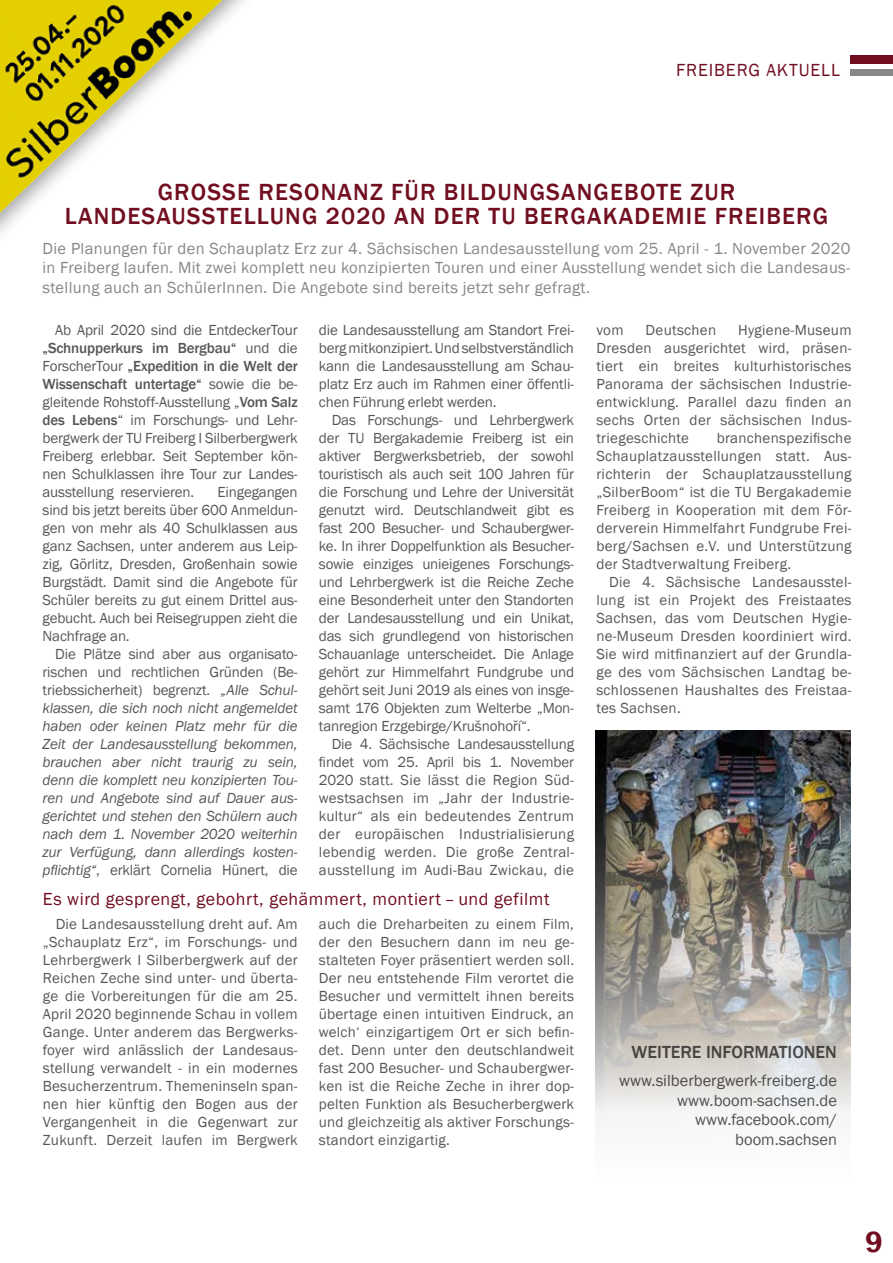
<style>
.page{position:relative;width:893px;height:1263px;background:#fff}
.page>*{position:absolute;margin:0;border:0;box-sizing:border-box;transform-origin:0 0}
.t1{font:600 30px "Franklin Gothic";color:#710e20}
.t2{font:500 24px/24px "Franklin Gothic";letter-spacing:.05em;color:#710e20;text-align:center}
.t3{font:18px "Franklin Gothic";letter-spacing:.03em;color:#710e20}
.t4{font:500 18px "Franklin Gothic";color:#575756}
.t5{font:18px "Franklin Gothic";letter-spacing:.05em;color:#710e20}
.t6{font:16.5px/19.5px "Franklin Gothic";letter-spacing:.02em;color:#878787;text-align:justify}
.t7{font:16.5px/19.5px "Franklin Gothic";color:#575756;text-align:right}
.t8{font:15px/18px "Franklin Gothic";letter-spacing:.015em;color:#575756;text-align:justify}
.t9{font:italic 15px/18px "Franklin Gothic";letter-spacing:-.01em;color:#575756;text-align:justify}
.s1{font-weight:500}
.s2{font-style:normal}
</style>
<div class="page">
<div style="left:850px;top:55px;width:43px;height:9px;background:#710e20"></div>
<div style="left:850px;top:69px;width:43px;height:7px;background:#878787"></div>
<img style="left:0;top:0;width:222px;height:213px">
<img style="left:595px;top:731px;width:255px;height:387px">
<p class="t5" style="left:676px;top:59px;width:165px">FREIBERG AKTUELL</p>
<h2 class="t2" style="left:65px;top:180px;width:765px">GROSSE RESONANZ FÜR BILDUNGSANGEBOTE ZUR<br>LANDESAUSSTELLUNG 2020 AN DER TU BERGAKADEMIE FREIBERG</h2>
<p class="t6" style="left:43px;top:239px;width:809px">Die Planungen für den Schauplatz Erz zur 4. Sächsischen Landesausstellung vom 25. April - 1. November 2020 in Freiberg laufen. Mit zwei komplett neu konzipierten Touren und einer Ausstellung wendet sich die Landesaus&shy;stellung auch an SchülerInnen. Die Angebote sind bereits jetzt sehr gefragt.</p>
<p class="t8" style="left:43px;top:321px;width:257px;text-indent:13px">Ab April 2020 sind die EntdeckerTour <span class="s1">„Schnupperkurs im Bergbau“</span> und die ForscherTour <span class="s1">„Expedition in die Welt der Wissenschaft untertage“</span> sowie die be&shy;gleitende Rohstoff-Ausstellung „<span class="s1">Vom Salz des Lebens</span>“ im Forschungs- und Lehr&shy;bergwerk der TU Freiberg I Silberbergwerk Freiberg erlebbar. Seit September kön&shy;nen Schulklassen ihre Tour zur Landes&shy;ausstellung reservieren.</p>
<p class="t8" style="left:319px;top:321px;width:257px">die Landesausstellung am Standort Frei&shy;berg mitkonzipiert. Und selbstverständlich kann die Landesausstellung am Schau&shy;platz Erz auch im Rahmen einer öffentli&shy;chen Führung erlebt werden.</p>
<p class="t8" style="left:319px;top:411px;width:257px;text-indent:13px">Das Forschungs- und Lehrbergwerk der TU Bergakademie Freiberg ist ein aktiver Bergwerksbetrieb, der sowohl touristisch als auch seit 100 Jahren für die Forschung und Lehre der Universität genutzt wird. Deutschlandweit gibt es fast 200 Besucher- und Schaubergwer&shy;ke. In ihrer Doppelfunktion als Besucher&shy;sowie einziges unieigenes Forschungs&shy;und Lehrbergwerk ist die Reiche Zeche eine Besonderheit unter den Standorten der Landesausstellung und ein Unikat, das sich grundlegend von historischen Schauanlage unterscheidet. Die Anlage gehört zur Himmelfahrt Fundgrube und gehört seit Juni 2019 als eines von insge&shy;samt 176 Objekten zum Welterbe „Mon&shy;tanregion Erzgebirge/Krušnohoří“.</p>
<p class="t8" style="left:319px;top:735px;width:257px;text-indent:13px">Die 4. Sächsische Landesausstellung findet vom 25. April bis 1. November 2020 statt. Sie lässt die Region Süd&shy;westsachsen im „Jahr der Industrie&shy;kultur“ als ein bedeutendes Zentrum der europäischen Industrialisierung lebendig werden. Die große Zentral&shy;ausstellung im Audi-Bau Zwickau, die</p>
<p class="t8" style="left:596px;top:321px;width:257px;text-indent:142px">Hygiene-Museum Dresden ausgerichtet wird, präsen&shy;tiert ein breites kulturhistorisches Panorama der sächsischen Industrie&shy;entwicklung. Parallel dazu finden an sechs Orten der sächsischen Indus&shy;triegeschichte</p>
<p class="t8" style="left:596px;top:321px;width:29px">vom</p>
<p class="t8" style="left:646px;top:321px;width:72px">Deutschen</p>
<p class="t8" style="left:596px;top:429px;width:257px;text-indent:120px">branchenspezifische Schauplatzausstellungen statt. Aus&shy;richterin der Schauplatzausstellung „SilberBoom“ ist die TU Bergakademie Freiberg in Kooperation mit dem För&shy;derverein Himmelfahrt Fundgrube Frei&shy;berg/Sachsen e.V. und Unterstützung der Stadtverwaltung Freiberg.</p>
<p class="t8" style="left:596px;top:573px;width:257px;text-indent:13px">Die 4. Sächsische Landesausstel&shy;lung ist ein Projekt des Freistaates Sachsen, das vom Deutschen Hygie&shy;ne-Museum Dresden koordiniert wird.<br>Sie wird mitfinanziert auf der Grundla&shy;ge des vom Sächsischen Landtag be&shy;schlossenen Haushaltes des Freistaa&shy;tes Sachsen.</p>
<p class="t8" style="left:43px;top:483px;width:257px;text-indent:175px">Eingegangen sind bis jetzt bereits über 600 Anmeldun&shy;gen von mehr als 40 Schulklassen aus ganz Sachsen, unter anderem aus Leip&shy;zig, Görlitz, Dresden, Großenhain sowie Burgstädt. Damit sind die Angebote für Schüler bereits zu gut einem Drittel aus&shy;gebucht. Auch bei Reisegruppen zieht die Nachfrage an.</p>
<p class="t9" style="left:43px;top:645px;width:257px;text-indent:13px"><span class="s2">Die Plätze sind aber aus organisato&shy;rischen und rechtlichen Gründen (Be&shy;triebssicherheit) begrenzt.</span> „Alle Schul&shy;klassen, die sich noch nicht angemeldet haben oder keinen Platz mehr für die Zeit der Landesausstellung bekommen, brauchen aber nicht traurig zu sein, denn die komplett neu konzipierten Tou&shy;ren und Angebote sind auf Dauer aus&shy;gerichtet und stehen den Schülern auch nach dem 1. November 2020 weiterhin zur Verfügung, dann allerdings kosten&shy;pflichtig“<span class="s2">, erklärt Cornelia Hünert, die</span></p>
<p class="t3" style="left:43px;top:887px;width:508px">Es wird gesprengt, gebohrt, gehämmert, montiert – und gefilmt</p>
<p class="t8" style="left:43px;top:915px;width:256px;text-indent:13px">Die Landesausstellung dreht auf. Am „Schauplatz Erz“, im Forschungs- und Lehrbergwerk I Silberbergwerk auf der Reichen Zeche sind unter- und überta&shy;ge die Vorbereitungen für die am 25.<br>April 2020 beginnende Schau in vollem Gange. Unter anderem das Bergwerks&shy;foyer wird anlässlich der Landesaus&shy;stellung verwandelt - in ein modernes Besucherzentrum. Themeninseln span&shy;nen hier künftig den Bogen aus der Vergangenheit in die Gegenwart zur Zukunft. Derzeit laufen im Bergwerk</p>
<p class="t8" style="left:319px;top:915px;width:257px">auch die Dreharbeiten zu einem Film, der den Besuchern dann im neu ge&shy;stalteten Foyer präsentiert werden soll.<br>Der neu entstehende Film verortet die Besucher und vermittelt ihnen bereits übertage einen intuitiven Eindruck, an welch‘ einzigartigem Ort er sich befin&shy;det. Denn unter den deutschlandweit fast 200 Besucher- und Schaubergwer&shy;ken ist die Reiche Zeche in ihrer dop&shy;pelten Funktion als Besucherbergwerk und gleichzeitig als aktiver Forschungs&shy;standort einzigartig.</p>
<p class="t4" style="left:632px;top:1041px;width:207px">WEITERE INFORMATIONEN</p>
<p class="t7" style="left:619px;top:1071px;width:219px">www.silberbergwerk-freiberg.de www.boom-sachsen.de www.facebook.com/ boom.sachsen</p>
<h1 class="t1" style="left:865px;top:1223px;width:19px">9</h1>
</div>
